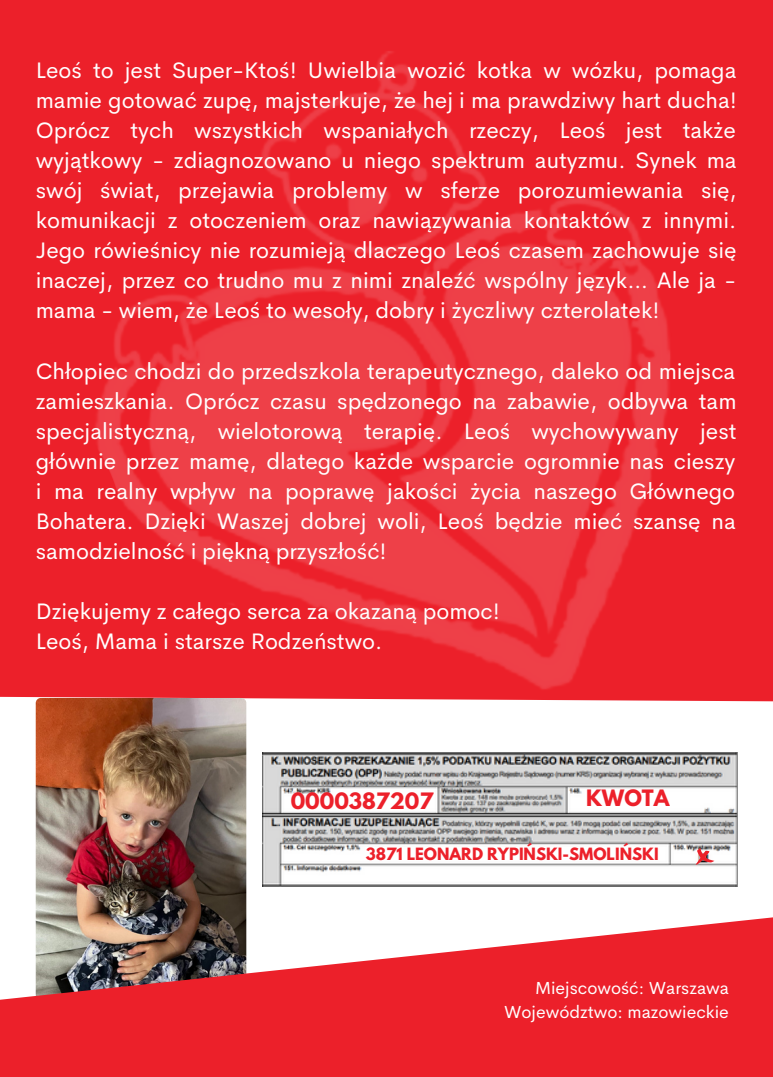
<style>
.page{position:relative;width:773px;height:1077px;background:#fff}
.page>*{position:absolute;margin:0;border:0;box-sizing:border-box;transform-origin:0 0}
.t1{font:22.5px/30px "Cerebri Sans";color:#fff;text-align:justify}
.t2{font:700 20px "League Spartan";color:#ec202a}
.t3{font:17.5px "Cerebri Sans";color:#fff}
.t4{font:700 15px "League Spartan";color:#ec202a}
</style>
<div class="page">
<div style="left:0;top:0;width:772px;height:1076px;background:#ec202a"></div>
<div style="left:0;top:696px;width:772px;height:212px;background:#fff"></div>
<img style="left:91px;top:51px;width:591px;height:664px">
<img style="left:263px;top:752px;width:474px;height:133px">
<svg style="left:695px;top:847px;width:19px;height:17px"></svg>
<img style="left:36px;top:697px;width:210px;height:302px;border-radius:5px">
<svg style="left:0;top:908px;width:772px;height:92px"></svg>
<p class="t1" style="left:36px;top:55px;width:702px">Leoś to jest Super-Ktoś! Uwielbia wozić kotka w wózku, pomaga mamie gotować zupę, majsterkuje, że hej i ma prawdziwy hart ducha!<br>Oprócz tych wszystkich wspaniałych rzeczy, Leoś jest także wyjątkowy - zdiagnozowano u niego spektrum autyzmu. Synek ma swój świat, przejawia problemy w sferze porozumiewania się, komunikacji z otoczeniem oraz nawiązywania kontaktów z innymi.<br>Jego rówieśnicy nie rozumieją dlaczego Leoś czasem zachowuje się inaczej, przez co trudno mu z nimi znaleźć wspólny język… Ale ja - mama - wiem, że Leoś to wesoły, dobry i życzliwy czterolatek!</p>
<p class="t1" style="left:36px;top:355px;width:702px">Chłopiec chodzi do przedszkola terapeutycznego, daleko od miejsca zamieszkania. Oprócz czasu spędzonego na zabawie, odbywa tam specjalistyczną, wielotorową terapię. Leoś wychowywany jest głównie przez mamę, dlatego każde wsparcie ogromnie nas cieszy i ma realny wpływ na poprawę jakości życia naszego Głównego Bohatera. Dzięki Waszej dobrej woli, Leoś będzie mieć szansę na samodzielność i piękną przyszłość!</p>
<p class="t1" style="left:36px;top:595px;width:465px">Dziękujemy z całego serca za okazaną pomoc!</p>
<p class="t1" style="left:36px;top:625px;width:348px">Leoś, Mama i starsze Rodzeństwo.</p>
<p class="t2" style="left:291px;top:791px;width:144px">0000387207</p>
<p class="t2" style="left:586px;top:788px;width:85px">KWOTA</p>
<p class="t4" style="left:366px;top:846px;width:294px">3871 LEONARD RYPIŃSKI-SMOLIŃSKI</p>
<p class="t3" style="left:535px;top:976px;width:195px">Miejscowość: Warszawa</p>
<p class="t3" style="left:504px;top:1000px;width:226px">Województwo: mazowieckie</p>
</div>
